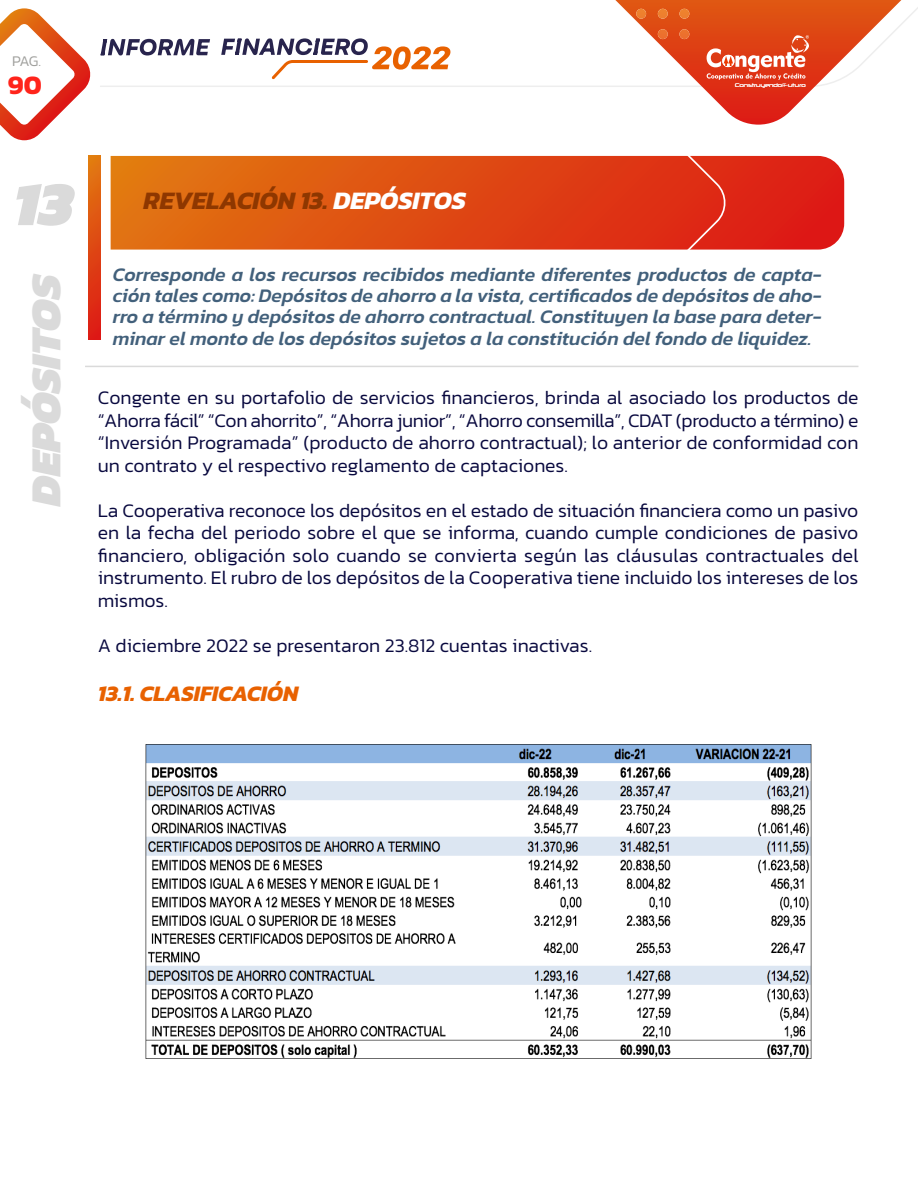
<style>
.page{position:relative;width:918px;height:1188px;background:#fff}
.page>*{position:absolute;margin:0;border:0;box-sizing:border-box;transform-origin:0 0}
.t1{font:italic 900 63px "Kanit";color:#dadada}
.t2{font:italic 900 43.5px "Kanit";color:#dadada}
.t3{font:700 27px "Kanit";color:#ff241b}
.t4{font:italic 700 25.5px "Kanit";color:#8e3700}
.t5{font:italic 700 22.5px "Kanit";color:#e86100}
.t6{font:300 19.5px/22.5px "Kanit";color:#09093f;text-align:justify}
.t7{font:italic 500 19.5px/21.5px "Kanit";color:#42607b;text-align:justify}
.t8{font:300 15px "Kanit";color:#a0a09d}
.t9{font:4.95px "Neuropol";color:#fff}
.s1{color:#fff}
</style>
<div class="page">
<svg style="left:210px;top:7px;width:708px;height:80px"></svg>
<svg style="left:221px;top:38px;width:230px;height:41px"></svg>
<svg style="left:0;top:8px;width:210px;height:132px"></svg>
<svg style="left:111px;top:156px;width:733px;height:94px;background:#df4c14"></svg>
<svg style="left:89px;top:156px;width:12px;height:184px;background:#de4813"></svg>
<svg style="left:640px;top:156px;width:88px;height:94px;background:#de321b"></svg>
<svg style="left:604px;top:0;width:309px;height:125px"></svg>
<hr style="left:85px;top:366px;width:773px;height:1px;background:#dadada">
<img style="left:145px;top:744px;width:667px;height:315px">
<p class="t8" style="left:12px;top:51px;width:31px">PAG.</p>
<h3 class="t3" style="left:8px;top:64px;width:35px">90</h3>
<p class="t9" style="left:735px;top:82px;width:72px">ConstruyendoFFuturo</p>
<h1 class="t1" style="left:14px;top:151px;width:61px">13</h1>
<h2 class="t2" style="left:9px;top:506px;width:235px;rotate:-90deg">DEPÓSITOS</h2>
<h3 class="t4" style="left:144px;top:181px;width:324px">REVELACIÓN 13. <span class="s1">DEPÓSITOS</span></h3>
<p class="t7" style="left:113px;top:263px;width:711px">Corresponde a los recursos recibidos mediante diferentes productos de capta&shy;ción tales como: Depósitos de ahorro a la vista, certificados de depósitos de aho&shy;rro a término y depósitos de ahorro contractual. Constituyen la base para deter&shy;minar el monto de los depósitos sujetos a la constitución del fondo de liquidez.</p>
<p class="t6" style="left:98px;top:386px;width:762px">Congente en su portafolio de servicios financieros, brinda al asociado los productos de “Ahorra fácil” “Con ahorrito”, “Ahorra junior”, “Ahorro consemilla”, CDAT (producto a término) e “Inversión Programada” (producto de ahorro contractual); lo anterior de conformidad con un contrato y el respectivo reglamento de captaciones.</p>
<p class="t6" style="left:98px;top:499px;width:762px">La Cooperativa reconoce los depósitos en el estado de situación financiera como un pasivo en la fecha del periodo sobre el que se informa, cuando cumple condiciones de pasivo financiero, obligación solo cuando se convierta según las cláusulas contractuales del instrumento. El rubro de los depósitos de la Cooperativa tiene incluido los intereses de los mismos.</p>
<p class="t6" style="left:98px;top:634px;width:496px">A diciembre 2022 se presentaron 23.812 cuentas inactivas.</p>
<p class="t5" style="left:98px;top:676px;width:202px">13.1. CLASIFICACIÓN</p>
</div>
